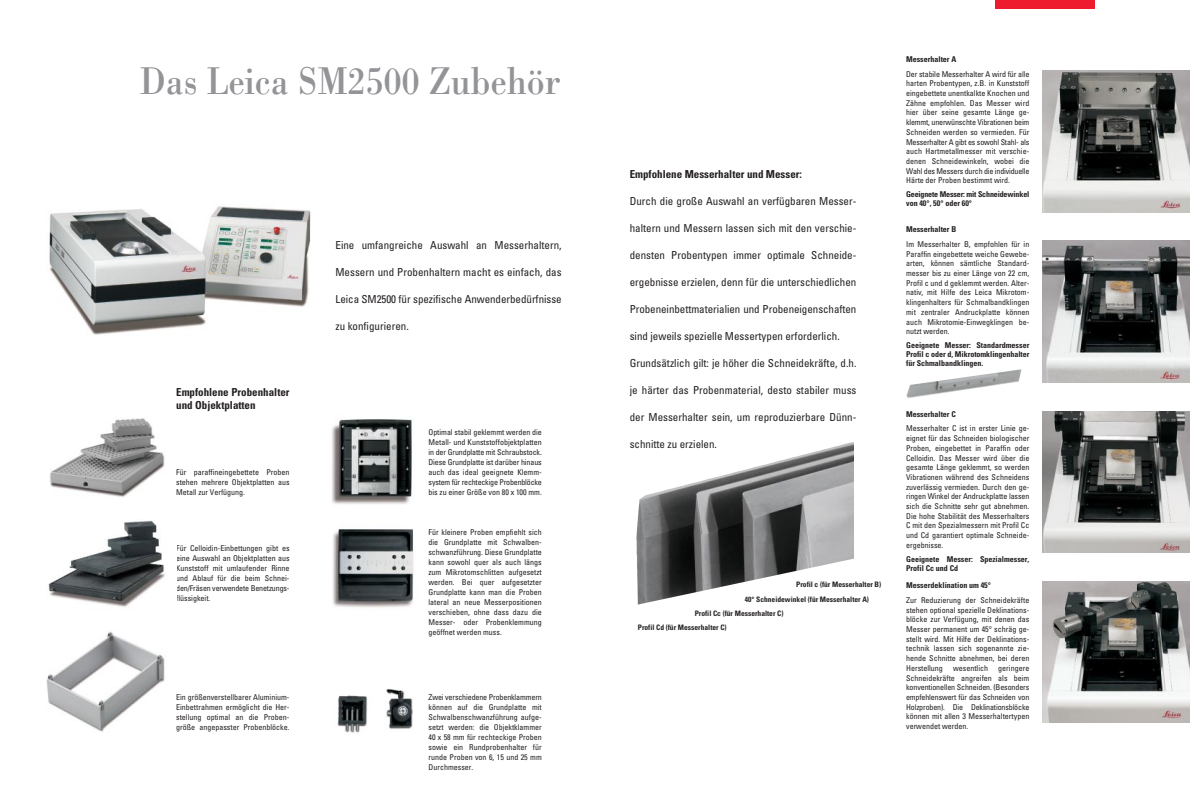
<style>
.page{position:relative;width:1190px;height:793px;background:#fff}
.page>*{position:absolute;margin:0;border:0;box-sizing:border-box;transform-origin:0 0}
.t1{font:40px "Leicana";color:#939497}
.t2{font:condensed 11px "Univers";color:#231f1f}
.t3{font:700 condensed 11px/13px "Univers";color:#231f1f}
.t4{font:condensed 8px/9.7px "Univers";color:#231f1f;text-align:justify}
.t5{font:700 condensed 8px/9px "Univers";color:#231f1f;text-align:justify}
.t6{font:700 condensed 8px/9px "Univers";letter-spacing:-.02em;color:#231f1f}
.t7{font:700 condensed 7.5px "Univers";color:#231f1f}
</style>
<div class="page">
<img style="left:50px;top:418px;width:115px;height:79px">
<div style="left:995px;top:0;width:100px;height:8px;background:#ee1b2e"></div>
<img style="left:1042px;top:71px;width:148px;height:142px">
<img style="left:332px;top:529px;width:82px;height:79px">
<img style="left:337px;top:689px;width:76px;height:44px">
<img style="left:1042px;top:241px;width:148px;height:142px">
<img style="left:49px;top:206px;width:262px;height:129px">
<img style="left:1042px;top:411px;width:148px;height:142px">
<img style="left:1042px;top:581px;width:148px;height:142px">
<img style="left:906px;top:369px;width:116px;height:30px">
<img style="left:48px;top:520px;width:117px;height:87px">
<img style="left:332px;top:419px;width:80px;height:85px">
<img style="left:46px;top:631px;width:119px;height:101px">
<img style="left:636px;top:442px;width:218px;height:115px">
<svg style="left:637px;top:557px;width:217px;height:48px"></svg>
<h1 class="t1" style="left:140px;top:67px;width:422px">Das Leica SM2500 Zubehör</h1>
<h2 class="t3" style="left:176px;top:387px;width:115px">Empfohlene Probenhalter und Objektplatten</h2>
<p class="t4" style="left:176px;top:468px;width:115px;line-height:10px">Für paraffineingebettete Proben stehen mehrere Objektplatten aus Metall zur Verfügung.</p>
<p class="t4" style="left:176px;top:544px;width:115px;line-height:10px">Für Celloidin-Einbettungen gibt es eine Auswahl an Objektplatten aus Kunststoff mit umlaufender Rinne und Ablauf für die beim Schnei&shy;den/Fräsen verwendete Benetzungs&shy;flüssigkeit.</p>
<p class="t4" style="left:176px;top:693px;width:115px;line-height:10px">Ein größenverstellbarer Aluminium-Einbettrahmen ermöglicht die Her&shy;stellung optimal an die Proben&shy;größe angepasster Probenblöcke.</p>
<h2 class="t2" style="left:336px;top:241px;width:228px">Eine umfangreiche Auswahl an Messerhaltern,</h2>
<h2 class="t2" style="left:336px;top:268px;width:228px">Messern und Probenhaltern macht es einfach, das</h2>
<h2 class="t2" style="left:336px;top:295px;width:228px">Leica SM2500 für spezifische Anwenderbedürfnisse</h2>
<h2 class="t2" style="left:336px;top:322px;width:75px">zu konfigurieren.</h2>
<p class="t4" style="left:428px;top:428px;width:115px;line-height:10px">Optimal stabil geklemmt werden die Metall- und Kunststoffobjektplatten in der Grundplatte mit Schraubstock.<br>Diese Grundplatte ist darüber hinaus auch das ideal geeignete Klemm&shy;system für rechteckige Probenblöcke bis zu einer Größe von 80 x 100 mm.</p>
<p class="t4" style="left:428px;top:528px;width:115px;line-height:10px">Für kleinere Proben empfiehlt sich die Grundplatte mit Schwalben&shy;schwanzführung. Diese Grundplatte kann sowohl quer als auch längs zum Mikrotomschlitten aufgesetzt werden. Bei quer aufgesetzter Grundplatte kann man die Proben lateral an neue Messerpositionen verschieben, ohne dass dazu die Messer- oder Probenklemmung geöffnet werden muss.</p>
<p class="t4" style="left:428px;top:693px;width:115px;line-height:10px">Zwei verschiedene Probenklammern können auf die Grundplatte mit Schwalbenschwanzführung aufge&shy;setzt werden: die Objektklammer 40 x 58 mm für rechteckige Proben sowie ein Rundprobenhalter für runde Proben von 6, 15 und 25 mm Durchmesser.</p>
<h2 class="t3" style="left:630px;top:169px;width:174px">Empfohlene Messerhalter und Messer:</h2>
<h2 class="t2" style="left:630px;top:197px;width:228px">Durch die große Auswahl an verfügbaren Messer-</h2>
<h2 class="t2" style="left:630px;top:224px;width:228px">haltern und Messern lassen sich mit den verschie-</h2>
<h2 class="t2" style="left:630px;top:251px;width:228px">densten Probentypen immer optimale Schneide-</h2>
<h2 class="t2" style="left:630px;top:278px;width:228px">ergebnisse erzielen, denn für die unterschiedlichen</h2>
<h2 class="t2" style="left:630px;top:305px;width:228px">Probeneinbettmaterialien und Probeneigenschaften</h2>
<h2 class="t2" style="left:630px;top:332px;width:212px">sind jeweils spezielle Messertypen erforderlich.</h2>
<h2 class="t2" style="left:630px;top:359px;width:228px">Grundsätzlich gilt: je höher die Schneidekräfte, d.h.</h2>
<h2 class="t2" style="left:630px;top:386px;width:228px">je härter das Probenmaterial, desto stabiler muss</h2>
<h2 class="t2" style="left:630px;top:413px;width:228px">der Messerhalter sein, um reproduzierbare Dünn-</h2>
<h2 class="t2" style="left:630px;top:440px;width:89px">schnitte zu erzielen.</h2>
<p class="t7" style="left:796px;top:582px;width:86px">Profil c (für Messerhalter B)</p>
<p class="t7" style="left:745px;top:596px;width:126px">40° Schneidewinkel (für Messerhalter A)</p>
<p class="t7" style="left:695px;top:610px;width:90px">Profil Cc (für Messerhalter C)</p>
<p class="t7" style="left:638px;top:625px;width:90px">Profil Cd (für Messerhalter C)</p>
<p class="t5" style="left:906px;top:55px;width:52px">Messerhalter A</p>
<p class="t4" style="left:906px;top:70px;width:125px">Der stabile Messerhalter A wird für alle harten Probentypen, z.B. in Kunststoff eingebettete unentkalkte Knochen und Zähne empfohlen. Das Messer wird hier über seine gesamte Länge ge&shy;klemmt, unerwünschte Vibrationen beim Schneiden werden so vermieden. Für Messerhalter A gibt es sowohl Stahl- als auch Hartmetallmesser mit verschie&shy;denen Schneidewinkeln, wobei die Wahl des Messers durch die individuelle Härte der Proben bestimmt wird.</p>
<p class="t6" style="left:906px;top:191px;width:125px">Geeignete Messer: mit Schneidewinkel von 40°, 50° oder 60°</p>
<p class="t5" style="left:906px;top:226px;width:52px">Messerhalter B</p>
<p class="t4" style="left:906px;top:240px;width:125px">Im Messerhalter B, empfohlen für in Paraffin eingebettete weiche Gewebe&shy;arten, können sämtliche Standard&shy;messer bis zu einer Länge von 22 cm, Profil c und d geklemmt werden. Alter&shy;nativ, mit Hilfe des Leica Mikrotom&shy;klingenhalters für Schmalbandklingen mit zentraler Andruckplatte können auch Mikrotomie-Einwegklingen be&shy;nutzt werden.</p>
<p class="t5" style="left:906px;top:342px;width:125px">Geeignete Messer: Standardmesser Profil c oder d, Mikrotomklingenhalter für Schmalbandklingen.</p>
<p class="t5" style="left:906px;top:410px;width:51px">Messerhalter C</p>
<p class="t4" style="left:906px;top:425px;width:125px">Messerhalter C ist in erster Linie ge&shy;eignet für das Schneiden biologischer Proben, eingebettet in Paraffin oder Celloidin. Das Messer wird über die gesamte Länge geklemmt, so werden Vibrationen während des Schneidens zuverlässig vermieden. Durch den ge&shy;ringen Winkel der Andruckplatte lassen sich die Schnitte sehr gut abnehmen.<br>Die hohe Stabilität des Messerhalters C mit den Spezialmessern mit Profil Cc und Cd garantiert optimale Schneide&shy;ergebnisse.</p>
<p class="t5" style="left:906px;top:555px;width:125px">Geeignete Messer: Spezialmesser,<br>Profil Cc und Cd</p>
<p class="t5" style="left:906px;top:582px;width:86px">Messerdeklination um 45°</p>
<p class="t4" style="left:906px;top:596px;width:125px">Zur Reduzierung der Schneidekräfte stehen optional spezielle Deklinations&shy;blöcke zur Verfügung, mit denen das Messer permanent um 45° schräg ge&shy;stellt wird. Mit Hilfe der Deklinations&shy;technik lassen sich sogenannte zie&shy;hende Schnitte abnehmen, bei deren Herstellung</p>
<p class="t4" style="left:906px;top:664px;width:125px;text-indent:92px">geringere Schneidekräfte angreifen als beim konventionellen Schneiden. (Besonders empfehlenswert für das Schneiden von Holzproben). Die Deklinationsblöcke können mit allen 3 Messerhaltertypen verwendet werden.</p>
<p class="t4" style="left:953px;top:664px;width:37px">wesentlich</p>
</div>
